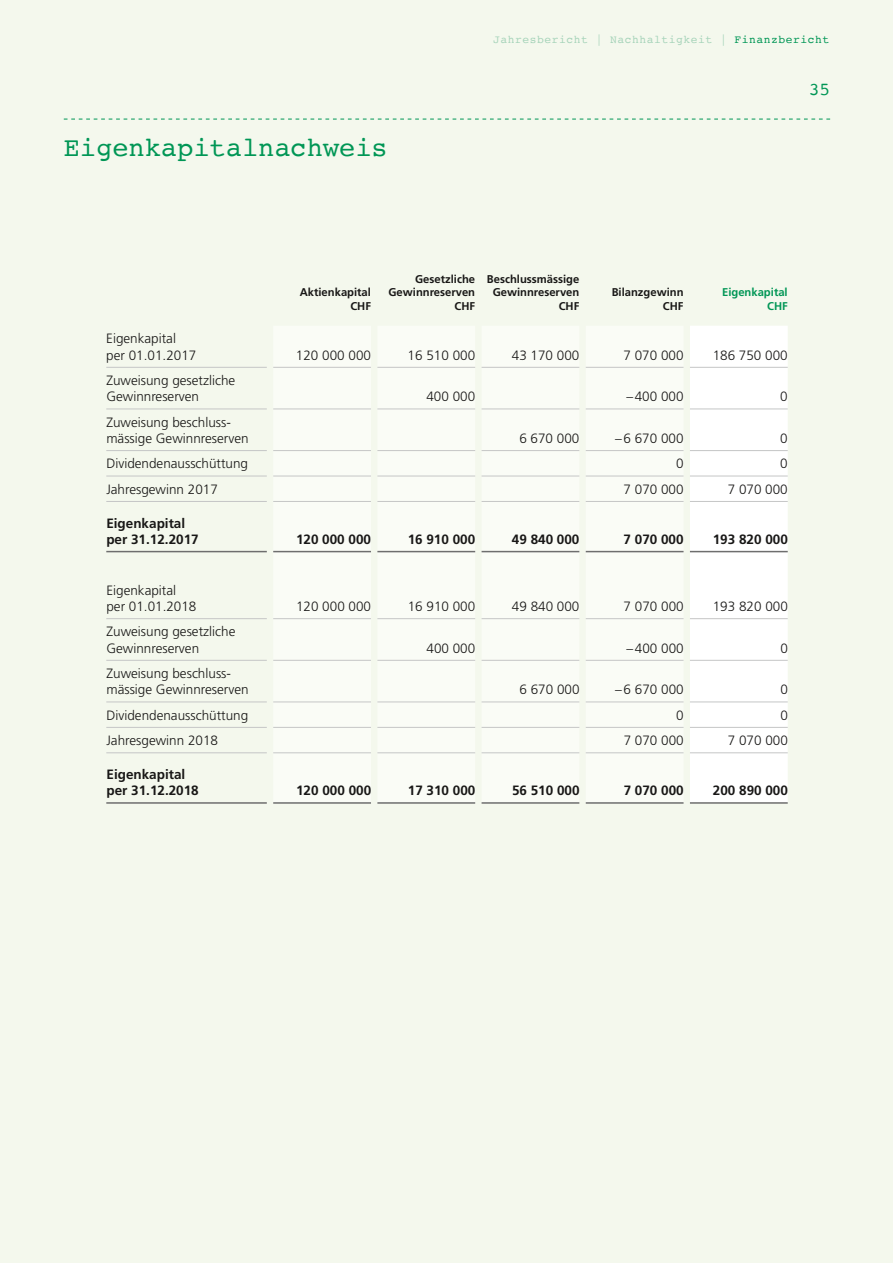
<style>
.page{position:relative;width:893px;height:1263px;background:#f4f8ed}
.page>*{position:absolute;margin:0;border:0;box-sizing:border-box;transform-origin:0 0}
.t1{font:27px "Courier";color:#009655}
.t2{font:18px "Courier";color:#009655}
.t3{font:300 13.5px/16.2px "Frutiger LT Std";color:#181716}
.t4{font:700 13.5px/16.2px "Frutiger LT Std";color:#181716}
.t5{font:700 11.25px/13.5px "Frutiger LT Std";color:#181716;text-align:right}
.t6{font:11.25px "Courier";letter-spacing:.05em;color:#a7d4ba}
.t7{font:700 11.25px/13.5px "Frutiger LT Std";color:#009655;text-align:right}
.s1{color:#009655}
</style>
<div class="page">
<svg style="left:64px;top:119px;width:766px;height:1px"></svg>
<div style="left:273px;top:367px;width:411px;height:436px;background:#fafcf6"></div>
<div style="left:690px;top:326px;width:98px;height:476px;background:#fff"></div>
<hr style="left:106px;top:367px;width:161px;height:1px;background:#c5c6c6">
<hr style="left:273px;top:367px;width:98px;height:1px;background:#c5c6c6">
<hr style="left:377px;top:367px;width:98px;height:1px;background:#c5c6c6">
<hr style="left:482px;top:367px;width:97px;height:1px;background:#c5c6c6">
<hr style="left:586px;top:367px;width:98px;height:1px;background:#c5c6c6">
<hr style="left:690px;top:367px;width:98px;height:1px;background:#c5c6c6">
<hr style="left:106px;top:409px;width:161px;height:1px;background:#c5c6c6">
<hr style="left:273px;top:409px;width:98px;height:1px;background:#c5c6c6">
<hr style="left:377px;top:409px;width:98px;height:1px;background:#c5c6c6">
<hr style="left:482px;top:409px;width:97px;height:1px;background:#c5c6c6">
<hr style="left:586px;top:409px;width:98px;height:1px;background:#c5c6c6">
<hr style="left:690px;top:409px;width:98px;height:1px;background:#c5c6c6">
<hr style="left:106px;top:450px;width:161px;height:1px;background:#c5c6c6">
<hr style="left:273px;top:450px;width:98px;height:1px;background:#c5c6c6">
<hr style="left:377px;top:450px;width:98px;height:1px;background:#c5c6c6">
<hr style="left:482px;top:450px;width:97px;height:1px;background:#c5c6c6">
<hr style="left:586px;top:450px;width:98px;height:1px;background:#c5c6c6">
<hr style="left:690px;top:450px;width:98px;height:1px;background:#c5c6c6">
<hr style="left:106px;top:476px;width:161px;height:1px;background:#c5c6c6">
<hr style="left:273px;top:476px;width:98px;height:1px;background:#c5c6c6">
<hr style="left:377px;top:476px;width:98px;height:1px;background:#c5c6c6">
<hr style="left:482px;top:476px;width:97px;height:1px;background:#c5c6c6">
<hr style="left:586px;top:476px;width:98px;height:1px;background:#c5c6c6">
<hr style="left:690px;top:476px;width:98px;height:1px;background:#c5c6c6">
<hr style="left:106px;top:501px;width:161px;height:1px;background:#c5c6c6">
<hr style="left:273px;top:501px;width:98px;height:1px;background:#c5c6c6">
<hr style="left:377px;top:501px;width:98px;height:1px;background:#c5c6c6">
<hr style="left:482px;top:501px;width:97px;height:1px;background:#c5c6c6">
<hr style="left:586px;top:501px;width:98px;height:1px;background:#c5c6c6">
<hr style="left:690px;top:501px;width:98px;height:1px;background:#c5c6c6">
<hr style="left:106px;top:618px;width:161px;height:1px;background:#c5c6c6">
<hr style="left:273px;top:618px;width:98px;height:1px;background:#c5c6c6">
<hr style="left:377px;top:618px;width:98px;height:1px;background:#c5c6c6">
<hr style="left:482px;top:618px;width:97px;height:1px;background:#c5c6c6">
<hr style="left:586px;top:618px;width:98px;height:1px;background:#c5c6c6">
<hr style="left:690px;top:618px;width:98px;height:1px;background:#c5c6c6">
<hr style="left:106px;top:660px;width:161px;height:1px;background:#c5c6c6">
<hr style="left:273px;top:660px;width:98px;height:1px;background:#c5c6c6">
<hr style="left:377px;top:660px;width:98px;height:1px;background:#c5c6c6">
<hr style="left:482px;top:660px;width:97px;height:1px;background:#c5c6c6">
<hr style="left:586px;top:660px;width:98px;height:1px;background:#c5c6c6">
<hr style="left:690px;top:660px;width:98px;height:1px;background:#c5c6c6">
<hr style="left:106px;top:702px;width:161px;height:1px;background:#c5c6c6">
<hr style="left:273px;top:702px;width:98px;height:1px;background:#c5c6c6">
<hr style="left:377px;top:702px;width:98px;height:1px;background:#c5c6c6">
<hr style="left:482px;top:702px;width:97px;height:1px;background:#c5c6c6">
<hr style="left:586px;top:702px;width:98px;height:1px;background:#c5c6c6">
<hr style="left:690px;top:702px;width:98px;height:1px;background:#c5c6c6">
<hr style="left:106px;top:727px;width:161px;height:1px;background:#c5c6c6">
<hr style="left:273px;top:727px;width:98px;height:1px;background:#c5c6c6">
<hr style="left:377px;top:727px;width:98px;height:1px;background:#c5c6c6">
<hr style="left:482px;top:727px;width:97px;height:1px;background:#c5c6c6">
<hr style="left:586px;top:727px;width:98px;height:1px;background:#c5c6c6">
<hr style="left:690px;top:727px;width:98px;height:1px;background:#c5c6c6">
<hr style="left:106px;top:752px;width:161px;height:1px;background:#c5c6c6">
<hr style="left:273px;top:752px;width:98px;height:1px;background:#c5c6c6">
<hr style="left:377px;top:752px;width:98px;height:1px;background:#c5c6c6">
<hr style="left:482px;top:752px;width:97px;height:1px;background:#c5c6c6">
<hr style="left:586px;top:752px;width:98px;height:1px;background:#c5c6c6">
<hr style="left:690px;top:752px;width:98px;height:1px;background:#c5c6c6">
<hr style="left:106px;top:551px;width:161px;height:1px;background:#6e6e6e">
<hr style="left:273px;top:551px;width:98px;height:1px;background:#6e6e6e">
<hr style="left:377px;top:551px;width:98px;height:1px;background:#6e6e6e">
<hr style="left:482px;top:551px;width:97px;height:1px;background:#6e6e6e">
<hr style="left:586px;top:551px;width:98px;height:1px;background:#6e6e6e">
<hr style="left:690px;top:551px;width:98px;height:1px;background:#6e6e6e">
<hr style="left:106px;top:802px;width:161px;height:2px;background:#6e6e6e">
<hr style="left:273px;top:802px;width:98px;height:2px;background:#6e6e6e">
<hr style="left:377px;top:802px;width:98px;height:2px;background:#6e6e6e">
<hr style="left:482px;top:802px;width:97px;height:2px;background:#6e6e6e">
<hr style="left:586px;top:802px;width:98px;height:2px;background:#6e6e6e">
<hr style="left:690px;top:802px;width:98px;height:2px;background:#6e6e6e">
<h1 class="t1" style="left:64px;top:127px;width:326px">Eigenkapitalnachweis</h1>
<p class="t6" style="left:493px;top:30px;width:337px">Jahresbericht | Nachhaltigkeit | <span class="s1">Finanzbericht</span></p>
<h2 class="t2" style="left:809px;top:76px;width:23px">35</h2>
<p class="t3" style="left:106px;top:331px;width:92px">Eigenkapital per 01.01.2017</p>
<p class="t3" style="left:106px;top:372px;width:131px">Zuweisung gesetzliche<br>Gewinnreserven</p>
<p class="t3" style="left:106px;top:414px;width:144px">Zuweisung beschluss&shy;mässige Gewinnreserven</p>
<p class="t5" style="left:300px;top:285px;width:73px">Aktienkapital<br>CHF</p>
<p class="t5" style="left:388px;top:272px;width:88px">Gesetzliche<br>Gewinnreserven<br>CHF</p>
<p class="t5" style="left:487px;top:272px;width:94px">Beschlussmässige<br>Gewinnreserven<br>CHF</p>
<p class="t5" style="left:612px;top:285px;width:73px">Bilanzgewinn<br>CHF</p>
<p class="t7" style="left:722px;top:285px;width:67px">Eigenkapital<br>CHF</p>
<p class="t3" style="left:296px;top:347px;width:77px">120 000 000</p>
<p class="t3" style="left:408px;top:347px;width:69px">16 510 000</p>
<p class="t3" style="left:512px;top:347px;width:69px">43 170 000</p>
<p class="t3" style="left:623px;top:347px;width:62px">7 070 000</p>
<p class="t3" style="left:713px;top:347px;width:77px">186 750 000</p>
<p class="t3" style="left:426px;top:389px;width:50px">400 000</p>
<p class="t3" style="left:626px;top:389px;width:59px">–400 000</p>
<p class="t3" style="left:780px;top:389px;width:9px">0</p>
<p class="t3" style="left:519px;top:430px;width:62px">6 670 000</p>
<p class="t3" style="left:615px;top:430px;width:70px">–6 670 000</p>
<p class="t3" style="left:780px;top:430px;width:9px">0</p>
<p class="t3" style="left:106px;top:456px;width:143px">Dividendenausschüttung</p>
<p class="t3" style="left:676px;top:456px;width:9px">0</p>
<p class="t3" style="left:780px;top:456px;width:9px">0</p>
<p class="t3" style="left:106px;top:481px;width:113px">Jahresgewinn 2017</p>
<p class="t3" style="left:624px;top:481px;width:62px">7 070 000</p>
<p class="t3" style="left:728px;top:481px;width:62px">7 070 000</p>
<p class="t4" style="left:106px;top:515px;width:94px">Eigenkapital per 31.12.2017</p>
<p class="t4" style="left:296px;top:531px;width:77px">120 000 000</p>
<p class="t4" style="left:408px;top:531px;width:69px">16 910 000</p>
<p class="t4" style="left:512px;top:531px;width:69px">49 840 000</p>
<p class="t4" style="left:624px;top:531px;width:62px">7 070 000</p>
<p class="t4" style="left:713px;top:531px;width:77px">193 820 000</p>
<p class="t3" style="left:106px;top:582px;width:92px">Eigenkapital per 01.01.2018</p>
<p class="t3" style="left:106px;top:624px;width:131px">Zuweisung gesetzliche<br>Gewinnreserven</p>
<p class="t3" style="left:106px;top:665px;width:144px">Zuweisung beschluss&shy;mässige Gewinnreserven</p>
<p class="t3" style="left:296px;top:598px;width:77px">120 000 000</p>
<p class="t3" style="left:408px;top:598px;width:69px">16 910 000</p>
<p class="t3" style="left:512px;top:598px;width:69px">49 840 000</p>
<p class="t3" style="left:624px;top:598px;width:62px">7 070 000</p>
<p class="t3" style="left:713px;top:598px;width:77px">193 820 000</p>
<p class="t3" style="left:427px;top:640px;width:50px">400 000</p>
<p class="t3" style="left:626px;top:640px;width:59px">–400 000</p>
<p class="t3" style="left:780px;top:640px;width:9px">0</p>
<p class="t3" style="left:519px;top:682px;width:62px">6 670 000</p>
<p class="t3" style="left:615px;top:682px;width:70px">–6 670 000</p>
<p class="t3" style="left:780px;top:682px;width:9px">0</p>
<p class="t3" style="left:106px;top:707px;width:143px">Dividendenausschüttung</p>
<p class="t3" style="left:676px;top:707px;width:9px">0</p>
<p class="t3" style="left:780px;top:707px;width:9px">0</p>
<p class="t3" style="left:106px;top:733px;width:113px">Jahresgewinn 2018</p>
<p class="t3" style="left:624px;top:733px;width:62px">7 070 000</p>
<p class="t3" style="left:728px;top:733px;width:62px">7 070 000</p>
<p class="t4" style="left:106px;top:766px;width:94px">Eigenkapital per 31.12.2018</p>
<p class="t4" style="left:296px;top:783px;width:77px">120 000 000</p>
<p class="t4" style="left:408px;top:783px;width:69px">17 310 000</p>
<p class="t4" style="left:512px;top:783px;width:69px">56 510 000</p>
<p class="t4" style="left:624px;top:783px;width:62px">7 070 000</p>
<p class="t4" style="left:713px;top:783px;width:77px">200 890 000</p>
</div>
